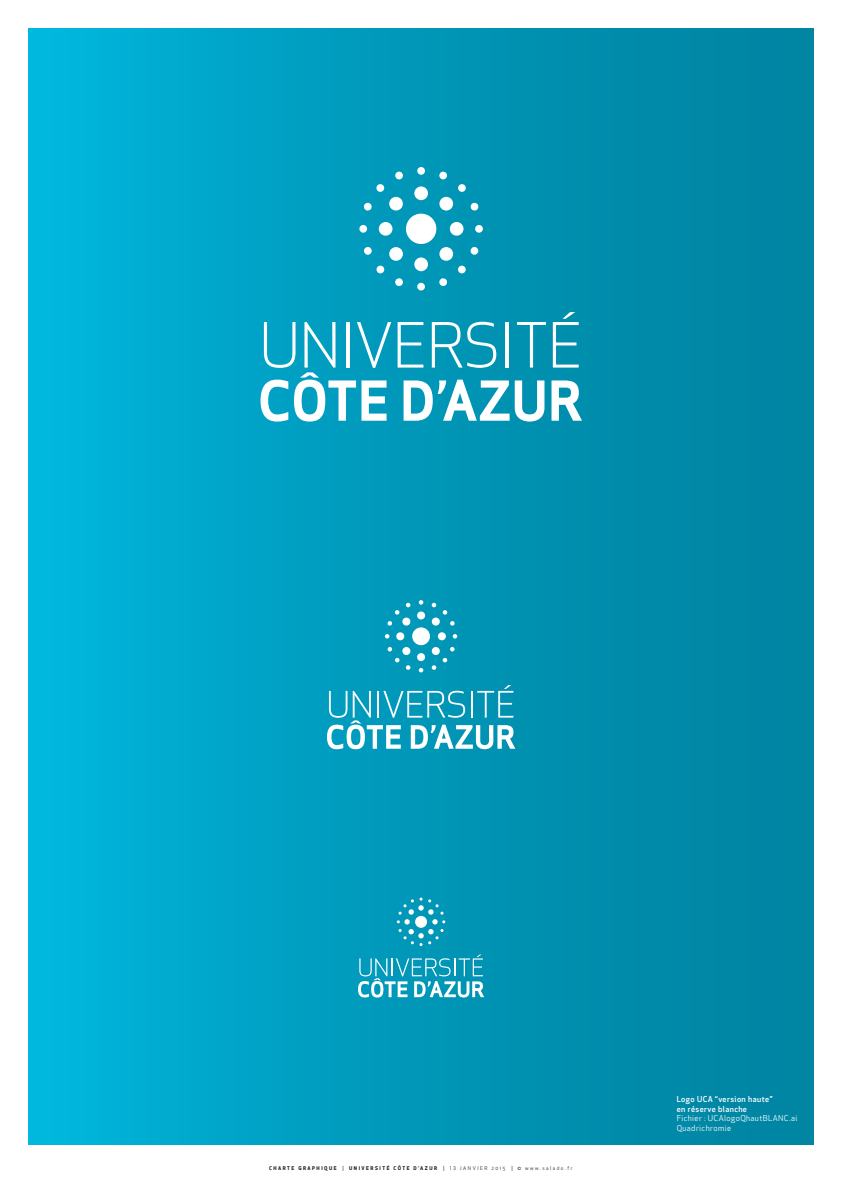
<style>
.page{position:relative;width:842px;height:1191px;background:#fff}
.page>*{position:absolute;margin:0;border:0;box-sizing:border-box;transform-origin:0 0}
.t1{font:8px/9.6px "Apex New";letter-spacing:.05em;color:#fff}
.t2{font:500 8px/9.6px "Apex New";letter-spacing:.05em;color:#fff}
.t3{font:700 5px "Apex New";letter-spacing:.3em;color:#231f20}
.s1{font-family:"Gill Sans";font-size:7.5px}
.s2{font-weight:400}
</style>
<div class="page">
<div style="left:28px;top:28px;width:786px;height:1116px;background:linear-gradient(to right,#00b4da,#007f9c)"></div>
<div style="left:406px;top:214px;width:30px;height:30px;background:#fff;border-radius:50%"></div>
<div style="left:379px;top:222px;width:13px;height:14px;background:#fff;border-radius:50%"></div>
<div style="left:450px;top:222px;width:13px;height:14px;background:#fff;border-radius:50%"></div>
<div style="left:414px;top:186px;width:14px;height:14px;background:#fff;border-radius:50%"></div>
<div style="left:414px;top:257px;width:14px;height:14px;background:#fff;border-radius:50%"></div>
<div style="left:475px;top:225px;width:8px;height:8px;background:#fff;border-radius:50%"></div>
<div style="left:417px;top:283px;width:8px;height:7px;background:#fff;border-radius:50%"></div>
<div style="left:417px;top:167px;width:8px;height:8px;background:#fff;border-radius:50%"></div>
<svg style="left:439px;top:247px;width:39px;height:39px"></svg>
<svg style="left:439px;top:172px;width:40px;height:39px"></svg>
<div style="left:359px;top:225px;width:8px;height:8px;background:#fff;border-radius:50%"></div>
<svg style="left:364px;top:247px;width:39px;height:39px"></svg>
<svg style="left:363px;top:172px;width:41px;height:39px"></svg>
<svg style="left:404px;top:379px;width:140px;height:42px"></svg>
<svg style="left:551px;top:380px;width:31px;height:41px"></svg>
<svg style="left:261px;top:322px;width:130px;height:99px"></svg>
<svg style="left:398px;top:322px;width:25px;height:45px"></svg>
<svg style="left:432px;top:322px;width:64px;height:46px"></svg>
<hr style="left:506px;top:322px;width:3px;height:45px;background:#fff">
<svg style="left:517px;top:322px;width:29px;height:45px"></svg>
<svg style="left:553px;top:312px;width:26px;height:55px"></svg>
<div style="left:412px;top:627px;width:18px;height:18px;background:#fff;border-radius:50%"></div>
<div style="left:396px;top:632px;width:8px;height:8px;background:#fff;border-radius:50%"></div>
<div style="left:438px;top:632px;width:8px;height:8px;background:#fff;border-radius:50%"></div>
<div style="left:417px;top:611px;width:8px;height:8px;background:#fff;border-radius:50%"></div>
<div style="left:417px;top:653px;width:8px;height:8px;background:#fff;border-radius:50%"></div>
<svg style="left:453px;top:634px;width:4px;height:4px"></svg>
<svg style="left:419px;top:668px;width:4px;height:4px"></svg>
<svg style="left:419px;top:600px;width:4px;height:4px"></svg>
<svg style="left:432px;top:647px;width:23px;height:23px"></svg>
<svg style="left:432px;top:603px;width:23px;height:23px"></svg>
<svg style="left:385px;top:634px;width:4px;height:4px"></svg>
<svg style="left:387px;top:647px;width:23px;height:23px"></svg>
<svg style="left:387px;top:603px;width:24px;height:23px"></svg>
<svg style="left:327px;top:685px;width:188px;height:64px"></svg>
<svg style="left:397px;top:897px;width:48px;height:49px"></svg>
<svg style="left:358px;top:954px;width:126px;height:43px"></svg>
<p class="t3" style="left:269px;top:1164px;width:305px">CHARTE GRAPHIQUE <span class="s1">l</span> UNIVERSITÉ CÔTE D’AZUR <span class="s1">l</span> <span class="s2">13 JANVIER 2015</span> <span class="s1">l</span> <span class="s2">© www.salado.fr</span></p>
<h1 class="t2" style="left:677px;top:1094px;width:97px">Logo UCA “version haute” en réserve blanche</h1>
<h1 class="t1" style="left:677px;top:1113px;width:122px">Fichier : UCAlogoQhautBLANC.ai<br>Quadrichromie</h1>
</div>
